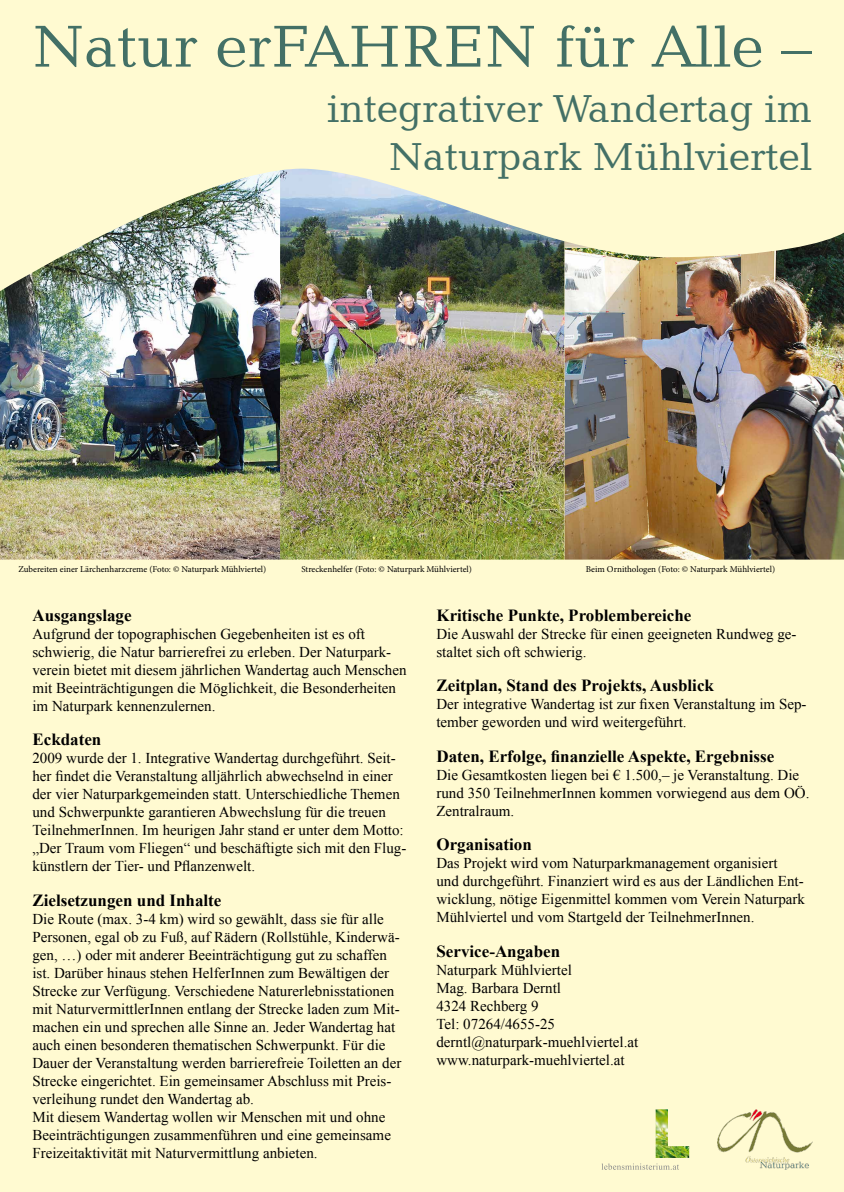
<style>
.page{position:relative;width:844px;height:1192px;background:#fff}
.page>*{position:absolute;margin:0;border:0;box-sizing:border-box;transform-origin:0 0}
.t1{font:60.5px "Candida BT";color:#437066}
.t2{font:40px/48px "Candida BT";color:#437066;text-align:right}
.t3{font:700 17px "Times New Roman";color:#000}
.t4{font:15px/18px "Times New Roman";color:#000}
.t5{font:9px "Minion Pro";letter-spacing:-.005em;color:#000}
</style>
<div class="page">
<div style="left:0;top:0;width:843px;height:1192px;background:#fffad1"></div>
<img style="left:0;top:169px;width:564px;height:391px">
<img style="left:564px;top:233px;width:279px;height:327px">
<img style="left:717px;top:1110px;width:94px;height:60px">
<svg style="left:601px;top:1163px;width:78px;height:7px"></svg>
<img style="left:655px;top:1109px;width:34px;height:49px">
<h1 class="t1" style="left:32px;top:8px;width:780px">Natur erFAHREN für Alle –</h1>
<h2 class="t2" style="left:327px;top:83px;width:486px">integrativer Wandertag im<br>Naturpark Mühlviertel</h2>
<p class="t5" style="left:18px;top:563px;width:249px">Zubereiten einer Lärchenharzcreme (Foto: © Naturpark Mühlviertel)</p>
<p class="t5" style="left:301px;top:563px;width:172px">Streckenhelfer (Foto: © Naturpark Mühlviertel)</p>
<p class="t5" style="left:585px;top:563px;width:191px">Beim Ornithologen (Foto: © Naturpark Mühlviertel)</p>
<p class="t3" style="left:32px;top:603px;width:101px">Ausgangslage</p>
<p class="t4" style="left:32px;top:624px;width:375px">Aufgrund der topographischen Gegebenheiten ist es oft schwierig, die Natur barrierefrei zu erleben. Der Naturpark&shy;verein bietet mit diesem jährlichen Wandertag auch Menschen mit Beeinträchtigungen die Möglichkeit, die Besonderheiten im Naturpark kennenzulernen.</p>
<p class="t3" style="left:32px;top:728px;width:70px">Eckdaten</p>
<p class="t4" style="left:32px;top:749px;width:375px">2009 wurde der 1. Integrative Wandertag durchgeführt. Seit&shy;her findet die Veranstaltung alljährlich abwechselnd in einer der vier Naturparkgemeinden statt. Unterschiedliche Themen und Schwerpunkte garantieren Abwechslung für die treuen TeilnehmerInnen. Im heurigen Jahr stand er unter dem Motto: „Der Traum vom Fliegen“ und beschäftigte sich mit den Flug&shy;künstlern der Tier- und Pflanzenwelt.</p>
<p class="t3" style="left:32px;top:888px;width:190px">Zielsetzungen und Inhalte</p>
<p class="t4" style="left:32px;top:910px;width:370px">Die Route (max. 3-4 km) wird so gewählt, dass sie für alle Personen, egal ob zu Fuß, auf Rädern (Rollstühle, Kinderwä&shy;gen, …) oder mit anderer Beeinträchtigung gut zu schaffen ist. Darüber hinaus stehen HelferInnen zum Bewältigen der Strecke zur Verfügung. Verschiedene Naturerlebnisstationen mit NaturvermittlerInnen entlang der Strecke laden zum Mit&shy;machen ein und sprechen alle Sinne an. Jeder Wandertag hat auch einen besonderen thematischen Schwerpunkt. Für die Dauer der Veranstaltung werden barrierefreie Toiletten an der Strecke eingerichtet. Ein gemeinsamer Abschluss mit Preis&shy;verleihung rundet den Wandertag ab.<br>Mit diesem Wandertag wollen wir Menschen mit und ohne Beeinträchtigungen zusammenführen und eine gemeinsame Freizeitaktivität mit Naturvermittlung anbieten.</p>
<p class="t3" style="left:436px;top:603px;width:256px">Kritische Punkte, Problembereiche</p>
<p class="t4" style="left:436px;top:624px;width:361px">Die Auswahl der Strecke für einen geeigneten Rundweg ge&shy;staltet sich oft schwierig.</p>
<p class="t3" style="left:436px;top:674px;width:279px">Zeitplan, Stand des Projekts, Ausblick</p>
<p class="t4" style="left:436px;top:695px;width:371px">Der integrative Wandertag ist zur fixen Veranstaltung im Sep&shy;tember geworden und wird weitergeführt.</p>
<p class="t3" style="left:436px;top:744px;width:339px">Daten, Erfolge, finanzielle Aspekte, Ergebnisse</p>
<p class="t4" style="left:436px;top:766px;width:374px">Die Gesamtkosten liegen bei € 1.500,– je Veranstaltung. Die rund 350 TeilnehmerInnen kommen vorwiegend aus dem OÖ.<br>Zentralraum.</p>
<p class="t3" style="left:436px;top:833px;width:97px">Organisation</p>
<p class="t4" style="left:436px;top:854px;width:370px">Das Projekt wird vom Naturparkmanagement organisiert<br>und durchgeführt. Finanziert wird es aus der Ländlichen Ent&shy;wicklung, nötige Eigenmittel kommen vom Verein Naturpark Mühlviertel und vom Startgeld der TeilnehmerInnen.</p>
<p class="t3" style="left:436px;top:939px;width:125px">Service-Angaben</p>
<p class="t4" style="left:436px;top:961px;width:203px">Naturpark Mühlviertel<br>Mag. Barbara Derntl<br>4324 Rechberg 9<br>Tel: 07264/4655-25 derntl@naturpark-muehlviertel.at www.naturpark-muehlviertel.at</p>
</div>
